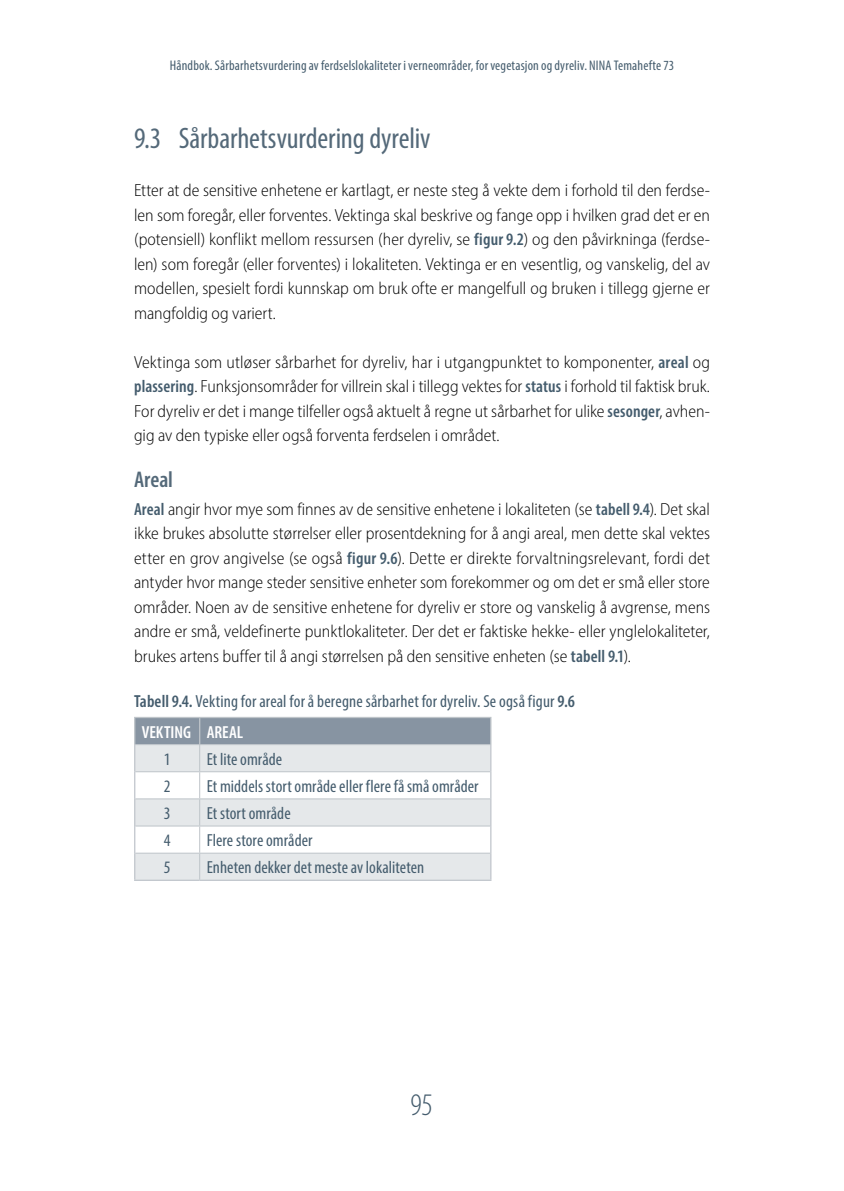
<style>
.page{position:relative;width:844px;height:1191px;background:#fff}
.page>*{position:absolute;margin:0;border:0;box-sizing:border-box;transform-origin:0 0}
.t1{font:300 condensed 31.5px "Myriad Pro";color:#445c6d}
.t2{font:condensed 29.75px "Myriad Pro";letter-spacing:-.005em;color:#546979}
.t3{font:600 condensed 22.75px "Myriad Pro";color:#546979}
.t4{font:300 semi-condensed 17.5px/24.5px "Myriad Pro";color:#000;text-align:justify}
.t5{font:condensed 17.5px/30.6px "Myriad Pro";letter-spacing:.005em;color:#445c6d}
.t6{font:condensed 14px "Myriad Pro";letter-spacing:.01em;color:#445c6d}
.s1{font-weight:600;font-stretch:condensed;color:#445c6d}
.s2{font-weight:600}
.s3{font-weight:600;color:#fff}
</style>
<div class="page">
<hr style="left:134px;top:879px;width:66px;height:2px;background:#c2c7cd">
<hr style="left:200px;top:879px;width:291px;height:2px;background:#c2c7cd">
<svg style="left:134px;top:717px;width:357px;height:162px"></svg>
<hr style="left:134px;top:744px;width:66px;height:1px;background:#bec4c9">
<hr style="left:200px;top:744px;width:291px;height:1px;background:#bec4c9">
<p class="t6" style="left:170px;top:57px;width:505px">Håndbok. Sårbarhetsvurdering av ferdselslokaliteter i verneområder, for vegetasjon og dyreliv. NINA Temahefte 73</p>
<h2 class="t2" style="left:134px;top:120px;width:298px">9.3 Sårbarhetsvurdering dyreliv</h2>
<p class="t4" style="left:134px;top:178px;width:577px">Etter at de sensitive enhetene er kartlagt, er neste steg å vekte dem i forhold til den ferdse&shy;len som foregår, eller forventes. Vektinga skal beskrive og fange opp i hvilken grad det er en (potensiell) konflikt mellom ressursen (her dyreliv, se <span class="s1">figur 9.2</span>) og den påvirkninga (ferdse&shy;len) som foregår (eller forventes) i lokaliteten. Vektinga er en vesentlig, og vanskelig, del av modellen, spesielt fordi kunnskap om bruk ofte er mangelfull og bruken i tillegg gjerne er mangfoldig og variert.</p>
<p class="t4" style="left:134px;top:349px;width:577px">Vektinga som utløser sårbarhet for dyreliv, har i utgangpunktet to komponenter, <span class="s1">areal</span> og <span class="s1">plassering</span>. Funksjonsområder for villrein skal i tillegg vektes for <span class="s1">status</span> i forhold til faktisk bruk.<br>For dyreliv er det i mange tilfeller også aktuelt å regne ut sårbarhet for ulike <span class="s1">sesonger</span>, avhen&shy;gig av den typiske eller også forventa ferdselen i området.</p>
<h3 class="t3" style="left:134px;top:465px;width:40px">Areal</h3>
<p class="t4" style="left:134px;top:496px;width:577px"><span class="s1">Areal</span> angir hvor mye som finnes av de sensitive enhetene i lokaliteten (se <span class="s1">tabell 9.4</span>). Det skal ikke brukes absolutte størrelser eller prosentdekning for å angi areal, men dette skal vektes etter en grov angivelse (se også <span class="s1">figur 9.6</span>). Dette er direkte forvaltningsrelevant, fordi det antyder hvor mange steder sensitive enheter som forekommer og om det er små eller store områder. Noen av de sensitive enhetene for dyreliv er store og vanskelig å avgrense, mens andre er små, veldefinerte punktlokaliteter. Der det er faktiske hekke- eller ynglelokaliteter, brukes artens buffer til å angi størrelsen på den sensitive enheten (se <span class="s1">tabell 9.1</span>).</p>
<p class="t5" style="left:142px;top:685px;width:434px;text-indent:-8px"><span class="s2">Tabell 9.4.</span> Vekting for areal for å beregne sårbarhet for dyreliv. Se også figur <span class="s2">9.6<br></span><span class="s3">VEKTING AREAL</span></p>
<p class="t5" style="left:164px;top:743px;width:8px">1</p>
<p class="t5" style="left:207px;top:743px;width:77px">Et lite område</p>
<p class="t5" style="left:164px;top:770px;width:8px">2</p>
<p class="t5" style="left:207px;top:770px;width:273px">Et middels stort område eller flere få små områder</p>
<p class="t5" style="left:164px;top:797px;width:8px">3</p>
<p class="t5" style="left:207px;top:797px;width:85px">Et stort område</p>
<p class="t5" style="left:164px;top:825px;width:8px">4</p>
<p class="t5" style="left:207px;top:825px;width:107px">Flere store områder</p>
<p class="t5" style="left:164px;top:852px;width:8px">5</p>
<p class="t5" style="left:207px;top:852px;width:219px">Enheten dekker det meste av lokaliteten</p>
<h1 class="t1" style="left:410px;top:1086px;width:24px">95</h1>
</div>
